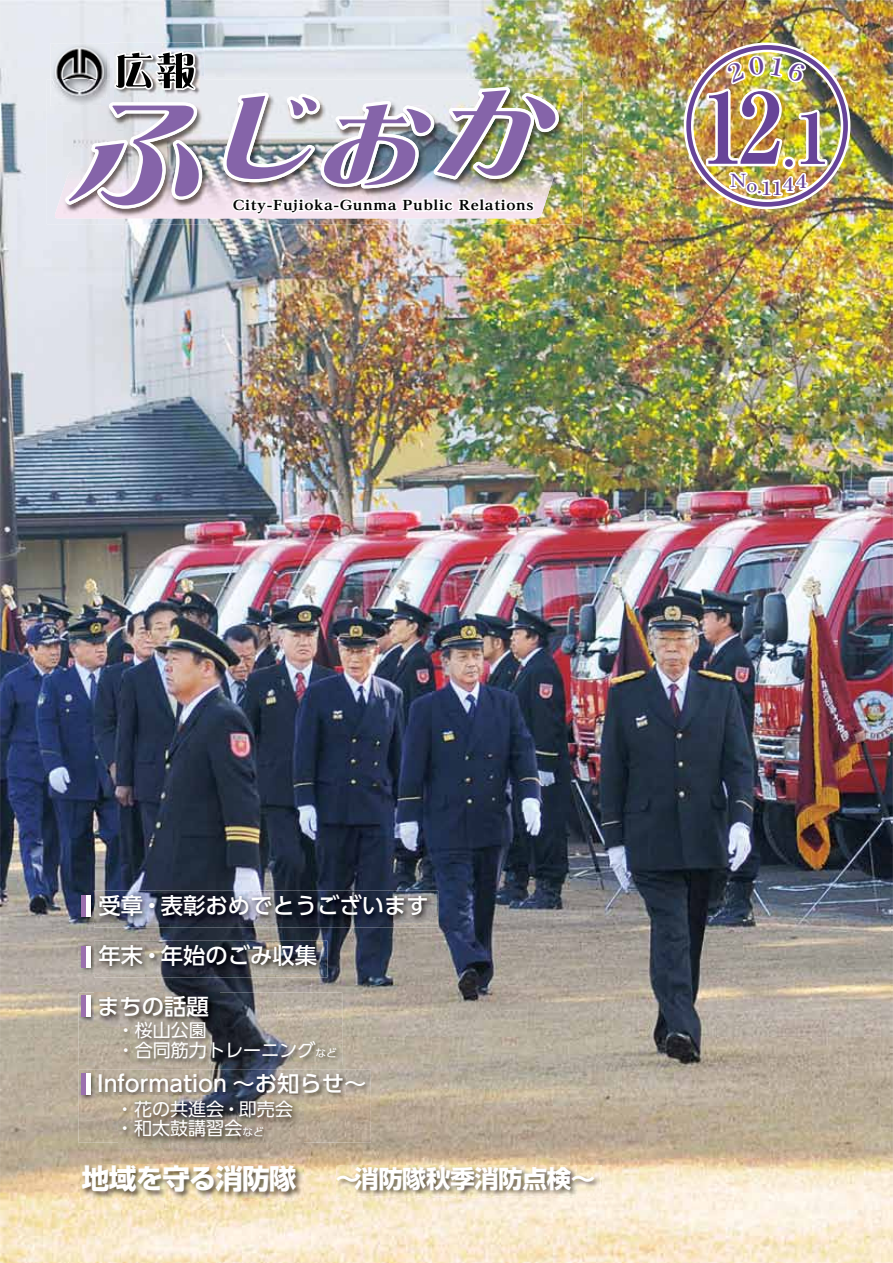
<style>
.page{position:relative;width:893px;height:1263px;background:#fff}
.page>*{position:absolute;margin:0;border:0;box-sizing:border-box;transform-origin:0 0}
.t1{font:700 97.05px "Ryumin Pr 6";color:#674498;scale:.91 1}
.t2{font:700 27.6px "UD Shin Go Pr 6";letter-spacing:-.035em;color:#fff}
.t3{font:700 24.45px "UD Shin Go Pr 6";letter-spacing:-.01em;color:#fff}
.t4{font:500 22.35px "UD Shin Go Pr 6";color:#fff}
.t5{font:18px/19.2px "UD Shin Go Pr 6";color:#fff}
.t6{font:500 18px "Ryumin Pr 6";color:#674498;scale:1.2 1}
.t7{font:800 13.05px "UD Reimin Pr 6";letter-spacing:.04em;color:#000;scale:1.11 1}
.s1{font-size:69.15px}
.s2{font-size:53.1px}
.s3{font-size:10.65px}
</style>
<div class="page">
<img style="left:0;top:0;width:893px;height:1263px">
<img style="left:79px;top:892px;width:15px;height:31px">
<img style="left:94px;top:891px;width:344px;height:36px">
<hr style="left:86px;top:896px;width:4px;height:21px;background:#fff">
<hr style="left:82px;top:896px;width:4px;height:21px;background:#9b70ae">
<img style="left:79px;top:1070px;width:292px;height:73px">
<hr style="left:86px;top:1073px;width:4px;height:21px;background:#fff">
<hr style="left:82px;top:1073px;width:4px;height:21px;background:#9b70ae">
<img style="left:118px;top:1096px;width:185px;height:52px">
<img style="left:79px;top:993px;width:263px;height:72px">
<img style="left:95px;top:992px;width:124px;height:36px">
<hr style="left:86px;top:996px;width:4px;height:21px;background:#fff">
<hr style="left:82px;top:996px;width:4px;height:21px;background:#9b70ae">
<img style="left:79px;top:942px;width:15px;height:31px">
<img style="left:94px;top:941px;width:233px;height:36px">
<hr style="left:86px;top:946px;width:4px;height:21px;background:#fff">
<hr style="left:82px;top:946px;width:4px;height:21px;background:#9b70ae">
<img style="left:80px;top:1164px;width:223px;height:35px">
<img style="left:336px;top:1165px;width:265px;height:32px">
<img style="left:50px;top:43px;width:154px;height:37px">
<img style="left:53px;top:45px;width:53px;height:35px">
<div style="left:204px;top:80px;width:215px;height:7px;background:#e7eaef"></div>
<img style="left:54px;top:171px;width:502px;height:47px">
<img style="left:50px;top:80px;width:61px;height:26px">
<img style="left:65px;top:87px;width:494px;height:122px">
<img style="left:69px;top:90px;width:487px;height:115px">
<img style="left:111px;top:43px;width:3px;height:37px">
<img style="left:111px;top:80px;width:93px;height:22px">
<svg style="left:113px;top:49px;width:84px;height:43px"></svg>
<img style="left:231px;top:134px;width:305px;height:82px">
<img style="left:684px;top:21px;width:166px;height:188px">
<p class="t7" style="left:233px;top:194px;width:149px">City-Fujioka-Gunma</p>
<p class="t7" style="left:403px;top:194px;width:47px">Public</p>
<p class="t7" style="left:459px;top:194px;width:69px">Relations</p>
<h1 class="t1" style="left:701px;top:50px;width:162px">12<span class="s1">１</span><span class="s2">.</span></h1>
<p class="t6" style="left:757px;top:173px;width:43px">.1144</p>
<p class="t6" style="left:730px;top:169px;width:24px">No</p>
<p class="t4" style="left:98px;top:888px;width:332px">受章・表彰おめでとうございます</p>
<p class="t4" style="left:98px;top:938px;width:220px">年末・年始のごみ収集</p>
<p class="t4" style="left:97px;top:989px;width:113px">まちの話題</p>
<p class="t5" style="left:117px;top:1020px;width:222px;line-height:20.2px">・桜山公園<br>・合同筋力トレーニング<span class="s3">など</span></p>
<p class="t4" style="left:97px;top:1065px;width:271px">Information ～お知らせ~</p>
<p class="t5" style="left:116px;top:1099px;width:179px">・花の共進会・即売会・和太鼓講習会<span class="s3">など</span></p>
<p class="t2" style="left:82px;top:1156px;width:216px">地域を守る消防隊</p>
<p class="t3" style="left:355px;top:1158px;width:242px">消防隊秋季消防点検~</p>
<p class="t3" style="left:336px;top:1158px;width:26px">～</p>
</div>
